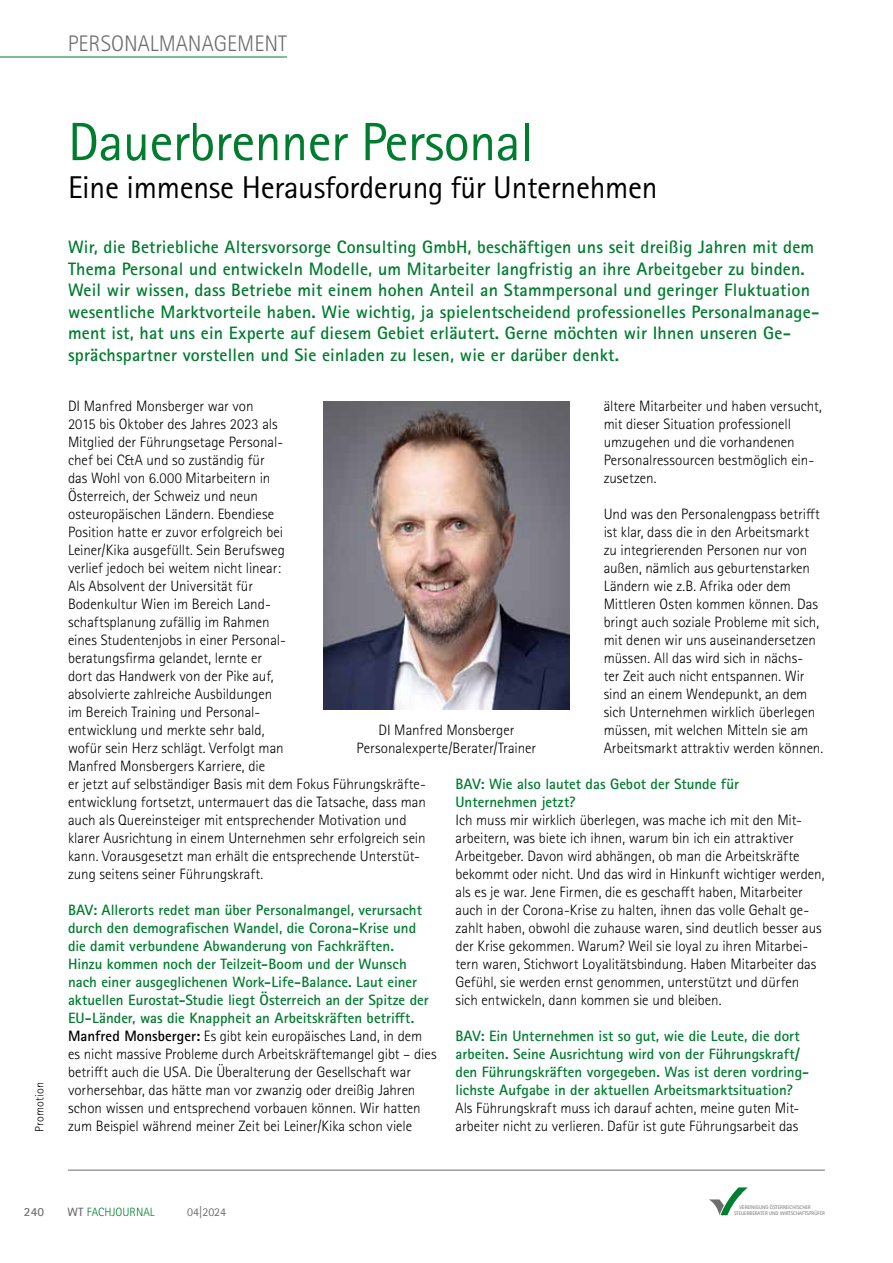
<style>
.page{position:relative;width:893px;height:1263px;background:#fff}
.page>*{position:absolute;margin:0;border:0;box-sizing:border-box;transform-origin:0 0}
.t1{font:54px "Rotis Sans Serif Std";letter-spacing:-.01em;color:#007c2f}
.t2{font:31.5px "Rotis Sans Serif Std";letter-spacing:-.01em;color:#000}
.t3{font:300 22.5px "Rotis Sans Serif Std";color:#6e6e6e}
.t4{font:700 18px/21.6px "Rotis Sans Serif Std";letter-spacing:.01em;color:#007c2f}
.t5{font:300 15px/18px "Rotis Sans Serif Std";color:#000}
.t6{font:700 15px/18px "Rotis Sans Serif Std";color:#007c2f}
.t7{font:700 12.45px "Rotis Sans Serif Std";color:#70706f}
.t8{font:300 12px "Rotis Sans Serif Std";color:#007c2f}
.t9{font:300 12px "Rotis Sans Serif Std";letter-spacing:.02em;color:#000}
.t10{font:12px "Rotis Sans Serif Std";color:#6e6e6e}
.t11{font:5.25px/6.3px "Rotis Sans Serif Std";color:#6e6e6e}
.s1{color:#000}
.s2{font-weight:300;color:#000}
.s3{font-weight:700;color:#6e6e6e}
</style>
<div class="page">
<hr style="left:68px;top:1170px;width:757px;height:1px;background:#6e6e6e">
<svg style="left:709px;top:1187px;width:39px;height:29px"></svg>
<hr style="left:0;top:57px;width:287px;height:1px;background:#007c2f">
<img style="left:323px;top:402px;width:247px;height:308px">
<h3 class="t3" style="left:68px;top:30px;width:221px">PERSONALMANAGEMENT</h3>
<p class="t9" style="left:32px;top:1132px;width:51px;rotate:-90deg">Promotion</p>
<h1 class="t1" style="left:68px;top:110px;width:467px">Dauerbrenner Personal</h1>
<h2 class="t2" style="left:68px;top:169px;width:591px">Eine immense Herausforderung für Unternehmen</h2>
<p class="t4" style="left:68px;top:236px;width:753px">Wir, die Betriebliche Altersvorsorge Consulting GmbH, beschäftigen uns seit dreißig Jahren mit dem Thema Personal und entwickeln Modelle, um Mitarbeiter langfristig an ihre Arbeitgeber zu binden.<br>Weil wir wissen, dass Betriebe mit einem hohen Anteil an Stammpersonal und geringer Fluktuation wesentliche Marktvorteile haben. Wie wichtig, ja spielentscheidend professionelles Personalmanage&shy;ment ist, hat uns ein Experte auf diesem Gebiet erläutert. Gerne möchten wir Ihnen unseren Ge&shy;sprächspartner vorstellen und Sie einladen zu lesen, wie er darüber denkt.</p>
<p class="t5" style="left:68px;top:397px;width:359px">DI Manfred Monsberger war von<br>2015 bis Oktober des Jahres 2023 als<br>Mitglied der Führungsetage Personal-<br>chef bei C&amp;A und so zuständig für<br>das Wohl von 6.000 Mitarbeitern in<br>Österreich, der Schweiz und neun<br>osteuropäischen Ländern. Ebendiese<br>Position hatte er zuvor erfolgreich bei<br>Leiner/Kika ausgefüllt. Sein Berufsweg<br>verlief jedoch bei weitem nicht linear:<br>Als Absolvent der Universität für<br>Bodenkultur Wien im Bereich Land-<br>schaftsplanung zufällig im Rahmen<br>eines Studentenjobs in einer Personal-<br>beratungsfirma gelandet, lernte er<br>dort das Handwerk von der Pike auf,<br>absolvierte zahlreiche Ausbildungen<br>im Bereich Training und Personal-<br>entwicklung und merkte sehr bald,<br>wofür sein Herz schlägt. Verfolgt man<br>Manfred Monsbergers Karriere, die<br>er jetzt auf selbständiger Basis mit dem Fokus Führungskräfte&shy;entwicklung fortsetzt, untermauert das die Tatsache, dass man auch als Quereinsteiger mit entsprechender Motivation und klarer Ausrichtung in einem Unternehmen sehr erfolgreich sein kann. Vorausgesetzt man erhält die entsprechende Unterstüt&shy;zung seitens seiner Führungskraft.</p>
<p class="t6" style="left:68px;top:900px;width:370px">BAV: Allerorts redet man über Personalmangel, verursacht durch den demografischen Wandel, die Corona-Krise und die damit verbundene Abwanderung von Fachkräften.<br>Hinzu kommen noch der Teilzeit-Boom und der Wunsch nach einer ausgeglichenen Work-Life-Balance. Laut einer aktuellen Eurostat-Studie liegt Österreich an der Spitze der EU-Länder, was die Knappheit an Arbeitskräften betrifft.<br><span class="s1">Manfred Monsberger:</span> <span class="s2">Es gibt kein europäisches Land, in dem es nicht massive Probleme durch Arbeitskräftemangel gibt – dies betrifft auch die USA. Die Überalterung der Gesellschaft war vorhersehbar, das hätte man vor zwanzig oder dreißig Jahren schon wissen und entsprechend vorbauen können. Wir hatten zum Beispiel während meiner Zeit bei Leiner/Kika schon viele</span></p>
<p class="t5" style="left:604px;top:397px;width:220px">ältere Mitarbeiter und haben versucht, mit dieser Situation professionell umzugehen und die vorhandenen<br>Personalressourcen bestmöglich ein&shy;zusetzen.</p>
<p class="t5" style="left:604px;top:505px;width:221px">Und was den Personalengpass betrifft ist klar, dass die in den Arbeitsmarkt zu integrierenden Personen nur von außen, nämlich aus geburtenstarken Ländern wie z.B. Afrika oder dem Mittleren Osten kommen können. Das bringt auch soziale Probleme mit sich, mit denen wir uns auseinandersetzen müssen. All das wird sich in nächs-<br>ter Zeit auch nicht entspannen. Wir sind an einem Wendepunkt, an dem sich Unternehmen wirklich überlegen müssen, mit welchen Mitteln sie am Arbeitsmarkt attraktiv werden können.</p>
<p class="t6" style="left:455px;top:774px;width:285px">BAV: Wie also lautet das Gebot der Stunde für<br>Unternehmen jetzt?</p>
<p class="t5" style="left:455px;top:811px;width:371px">Ich muss mir wirklich überlegen, was mache ich mit den Mit&shy;arbeitern, was biete ich ihnen, warum bin ich ein attraktiver Arbeitgeber. Davon wird abhängen, ob man die Arbeitskräfte bekommt oder nicht. Und das wird in Hinkunft wichtiger werden, als es je war. Jene Firmen, die es geschafft haben, Mitarbeiter auch in der Corona-Krise zu halten, ihnen das volle Gehalt ge&shy;zahlt haben, obwohl die zuhause waren, sind deutlich besser aus der Krise gekommen. Warum? Weil sie loyal zu ihren Mitarbei&shy;tern waren, Stichwort Loyalitätsbindung. Haben Mitarbeiter das Gefühl, sie werden ernst genommen, unterstützt und dürfen sich entwickeln, dann kommen sie und bleiben.</p>
<p class="t6" style="left:455px;top:1026px;width:355px">BAV: Ein Unternehmen ist so gut, wie die Leute, die dort arbeiten. Seine Ausrichtung wird von der Führungskraft/ den Führungskräften vorgegeben. Was ist deren vordring&shy;lichste Aufgabe in der aktuellen Arbeitsmarktsituation?</p>
<p class="t5" style="left:455px;top:1099px;width:345px">Als Führungskraft muss ich darauf achten, meine guten Mit&shy;arbeiter nicht zu verlieren. Dafür ist gute Führungsarbeit das</p>
<p class="t5" style="left:357px;top:721px;width:181px;text-align:center">DI Manfred Monsberger<br>Personalexperte/Berater/Trainer</p>
<p class="t7" style="left:24px;top:1204px;width:22px">240</p>
<p class="t8" style="left:68px;top:1205px;width:88px"><span class="s3">WT</span> FACHJOURNAL</p>
<p class="t10" style="left:187px;top:1204px;width:40px">04|2024</p>
<p class="t11" style="left:734px;top:1204px;width:92px;text-indent:5px">VEREINIGUNG ÖSTERREICHISCHER<br>STEUERBERATER UND WIRTSCHAFTSPRÜFER</p>
</div>
